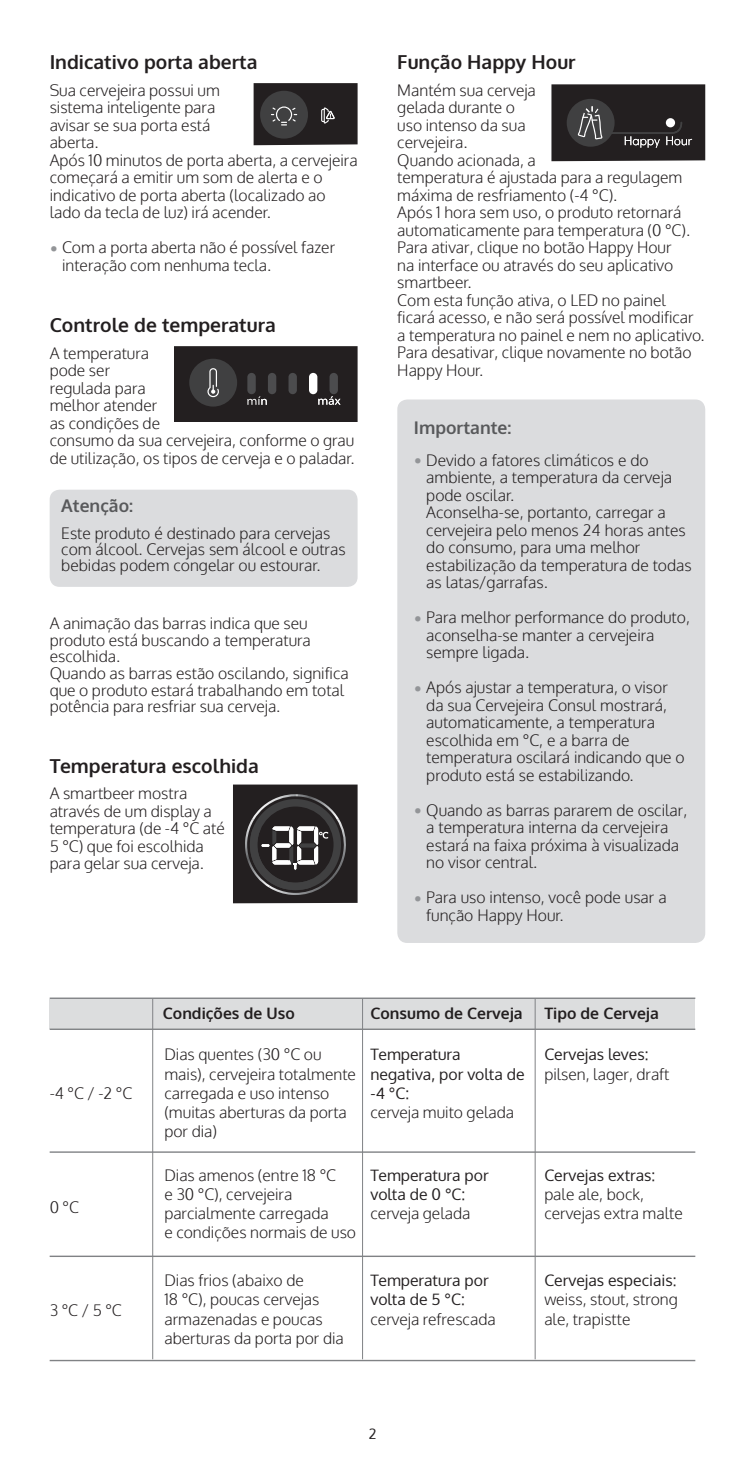
<style>
.page{position:relative;width:745px;height:1474px;background:#fff}
.page>*{position:absolute;margin:0;border:0;box-sizing:border-box;transform-origin:0 0}
.t1{font:700 19.25px "Oxygen";color:#231f20}
.t2{font:700 17.5px "Oxygen";color:#58595b}
.t3{font:300 15.75px/17.5px "Oxygen";color:#231f20}
.t4{font:15.75px/19.2px "Oxygen";color:#231f20}
.t5{font:700 15.75px "Oxygen";color:#231f20}
.t6{font:14px "Oxygen";color:#231f20}
.s1{font-size:21px;color:#939598}
</style>
<div class="page">
<svg style="left:253px;top:83px;width:104px;height:62px;background:#322f30"></svg>
<svg style="left:175px;top:346px;width:182px;height:75px;background:#2e2a2b"></svg>
<img style="left:318px;top:396px;width:22px;height:9px">
<div style="left:50px;top:489px;width:307px;height:98px;background:#dbdcde;border-radius:10px"></div>
<div style="left:233px;top:784px;width:124px;height:119px;background:#231f20"></div>
<img style="left:274px;top:794px;width:43px;height:5px">
<img style="left:245px;top:823px;width:5px;height:43px">
<img style="left:341px;top:823px;width:5px;height:43px">
<img style="left:274px;top:890px;width:43px;height:5px">
<svg style="left:250px;top:799px;width:91px;height:91px"></svg>
<svg style="left:551px;top:84px;width:153px;height:77px;background:#312e2f"></svg>
<div style="left:397px;top:399px;width:307px;height:544px;background:#dbdcde;border-radius:10px"></div>
<div style="left:50px;top:999px;width:644px;height:29px;background:#dcddde"></div>
<hr style="left:50px;top:997px;width:644px;height:1px;background:#808285">
<hr style="left:50px;top:1028px;width:644px;height:1px;background:#808285">
<hr style="left:50px;top:1151px;width:644px;height:1px;background:#808285">
<hr style="left:50px;top:1255px;width:644px;height:1px;background:#808285">
<hr style="left:50px;top:1359px;width:644px;height:2px;background:#808285">
<hr style="left:362px;top:998px;width:1px;height:361px;background:#808285">
<hr style="left:152px;top:998px;width:1px;height:361px;background:#808285">
<hr style="left:534px;top:998px;width:1px;height:361px;background:#808285">
<p class="t1" style="left:50px;top:50px;width:209px">Indicativo porta aberta</p>
<p class="t3" style="left:50px;top:81px;width:309px">Sua cervejeira possui um<br>sistema inteligente para<br>avisar se sua porta está<br>aberta.<br>Após 10 minutos de porta aberta, a cervejeira começará a emitir um som de alerta e o indicativo de porta aberta (localizado ao lado da tecla de luz) irá acender.</p>
<p class="t3" style="left:62px;top:238px;width:274px;text-indent:-12px"><span class="s1">•</span> Com a porta aberta não é possível fazer interação com nenhuma tecla.</p>
<p class="t1" style="left:50px;top:313px;width:228px">Controle de temperatura</p>
<p class="t3" style="left:50px;top:344px;width:306px">A temperatura<br>pode ser<br>regulada para<br>melhor atender<br>as condições de<br>consumo da sua cervejeira, conforme o grau de utilização, os tipos de cerveja e o paladar.</p>
<p class="t2" style="left:61px;top:494px;width:73px">Atenção:</p>
<p class="t3" style="left:61px;top:525px;width:286px;line-height:15.8px">Este produto é destinado para cervejas com álcool. Cervejas sem álcool e outras bebidas podem congelar ou estourar.</p>
<p class="t3" style="left:50px;top:614px;width:300px;line-height:16.6px">A animação das barras indica que seu produto está buscando a temperatura escolhida.<br>Quando as barras estão oscilando, significa que o produto estará trabalhando em total potência para resfriar sua cerveja.</p>
<p class="t1" style="left:50px;top:753px;width:210px">Temperatura escolhida</p>
<p class="t3" style="left:50px;top:784px;width:176px">A smartbeer mostra através de um display a temperatura (de -4 °C até<br>5 °C) que foi escolhida para gelar sua cerveja.</p>
<p class="t1" style="left:397px;top:50px;width:180px">Função Happy Hour</p>
<p class="t3" style="left:397px;top:81px;width:308px">Mantém sua cerveja<br>gelada durante o<br>uso intenso da sua<br>cervejeira.<br>Quando acionada, a<br>temperatura é ajustada para a regulagem máxima de resfriamento (-4 °C).<br>Após 1 hora sem uso, o produto retornará automaticamente para temperatura (0 °C).<br>Para ativar, clique no botão Happy Hour<br>na interface ou através do seu aplicativo smartbeer.<br>Com esta função ativa, o LED no painel ficará acesso, e não será possível modificar a temperatura no painel e nem no aplicativo.<br>Para desativar, clique novamente no botão<br>Happy Hour.</p>
<p class="t2" style="left:413px;top:416px;width:99px">Importante:</p>
<p class="t3" style="left:426px;top:450px;width:267px;text-indent:-12px"><span class="s1">•</span> Devido a fatores climáticos e do ambiente, a temperatura da cerveja pode oscilar.<br>Aconselha-se, portanto, carregar a cervejeira pelo menos 24 horas antes do consumo, para uma melhor estabilização da temperatura de todas as latas/garrafas.</p>
<p class="t3" style="left:426px;top:608px;width:265px;text-indent:-12px"><span class="s1">•</span> Para melhor performance do produto, aconselha-se manter a cervejeira sempre ligada.</p>
<p class="t3" style="left:426px;top:678px;width:260px;text-indent:-12px"><span class="s1">•</span> Após ajustar a temperatura, o visor da sua Cervejeira Consul mostrará, automaticamente, a temperatura escolhida em °C, e a barra de temperatura oscilará indicando que o produto está se estabilizando.</p>
<p class="t3" style="left:426px;top:800px;width:262px;text-indent:-12px"><span class="s1">•</span> Quando as barras pararem de oscilar, a temperatura interna da cervejeira estará na faixa próxima à visualizada no visor central.</p>
<p class="t3" style="left:426px;top:888px;width:242px;text-indent:-12px"><span class="s1">•</span> Para uso intenso, você pode usar a função Happy Hour.</p>
<p class="t3" style="left:50px;top:1084px;width:84px">-4 °C / -2 °C</p>
<p class="t3" style="left:50px;top:1197px;width:31px">0 °C</p>
<p class="t3" style="left:50px;top:1301px;width:74px">3 °C / 5 °C</p>
<p class="t5" style="left:163px;top:1003px;width:133px">Condições de Uso</p>
<p class="t3" style="left:164px;top:1044px;width:193px;line-height:19.2px">Dias quentes (30 °C ou mais), cervejeira totalmente carregada e uso intenso (muitas aberturas da porta por dia)</p>
<p class="t3" style="left:164px;top:1164px;width:193px;line-height:19.2px">Dias amenos (entre 18 °C<br>e 30 °C), cervejeira parcialmente carregada<br>e condições normais de uso</p>
<p class="t3" style="left:164px;top:1270px;width:181px;line-height:19.2px">Dias frios (abaixo de<br>18 °C), poucas cervejas armazenadas e poucas aberturas da porta por dia</p>
<p class="t5" style="left:370px;top:1003px;width:153px">Consumo de Cerveja</p>
<p class="t4" style="left:370px;top:1044px;width:155px">Temperatura negativa, por volta de -4 °C:</p>
<p class="t3" style="left:370px;top:1103px;width:145px">cerveja muito gelada</p>
<p class="t4" style="left:370px;top:1164px;width:120px">Temperatura por volta de 0 °C:</p>
<p class="t3" style="left:370px;top:1204px;width:101px">cerveja gelada</p>
<p class="t4" style="left:370px;top:1270px;width:120px">Temperatura por volta de 5 °C:</p>
<p class="t3" style="left:370px;top:1309px;width:127px">cerveja refrescada</p>
<p class="t5" style="left:544px;top:1003px;width:116px">Tipo de Cerveja</p>
<p class="t4" style="left:544px;top:1044px;width:106px">Cervejas leves:</p>
<p class="t3" style="left:544px;top:1064px;width:126px">pilsen, lager, draft</p>
<p class="t4" style="left:544px;top:1164px;width:112px">Cervejas extras:</p>
<p class="t3" style="left:544px;top:1184px;width:140px;line-height:19.2px">pale ale, bock, cervejas extra malte</p>
<p class="t4" style="left:544px;top:1270px;width:134px">Cervejas especiais:</p>
<p class="t3" style="left:544px;top:1289px;width:135px;line-height:19.2px">weiss, stout, strong ale, trapistte</p>
<p class="t6" style="left:368px;top:1424px;width:9px">2</p>
</div>
